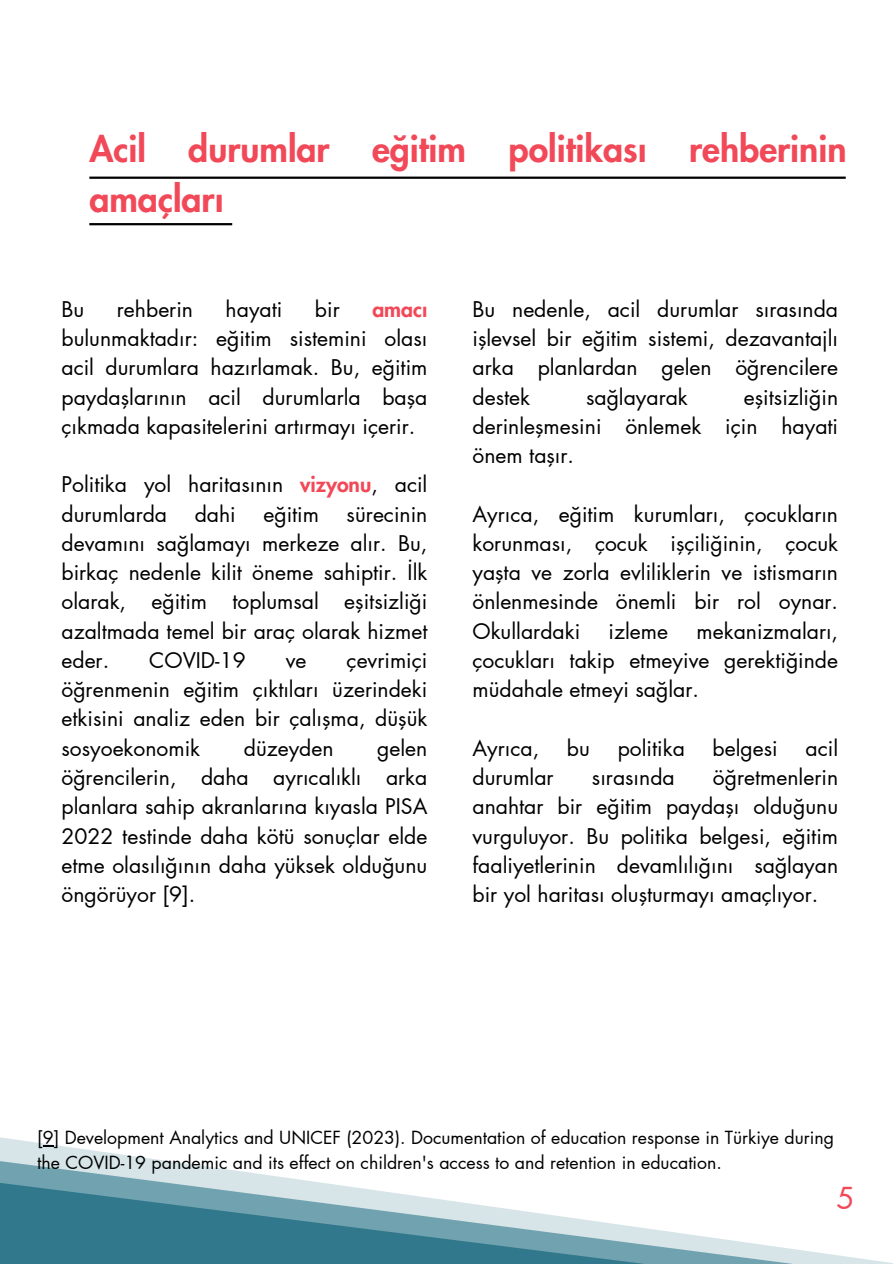
<style>
.page{position:relative;width:893px;height:1264px;background:#fff}
.page>*{position:absolute;margin:0;border:0;box-sizing:border-box;transform-origin:0 0}
.t1{font:800 35.55px/49.5px "Futura LT Pro";color:#f14958}
.t2{font:29.55px "Futura LT Pro";color:#f14958}
.t3{font:21.15px/29.2px "Futura LT Pro";color:#000;text-align:justify}
.t4{font:17.7px "Futura LT Pro";color:#000}
.s1{font-weight:800;color:#f14958}
</style>
<div class="page">
<svg style="left:0;top:1137px;width:891px;height:126px"></svg>
<hr style="left:89px;top:176px;width:756px;height:3px;background:#000">
<hr style="left:89px;top:223px;width:143px;height:2px;background:#000">
<p class="t1" style="left:89px;top:126px;width:758px">Acil durumlar eğitim politikası rehberinin amaçları</p>
<h2 class="t3" style="left:61px;top:295px;width:24px">Bu</h2>
<h2 class="t3" style="left:117px;top:295px;width:78px">rehberin</h2>
<h2 class="t3" style="left:226px;top:295px;width:58px">hayati</h2>
<h2 class="t3" style="left:315px;top:295px;width:26px">bir</h2>
<h2 class="t3" style="left:61px;top:295px;width:367px;text-indent:311px"><span class="s1">amacı </span>bulunmaktadır: eğitim sistemini olası acil durumlara hazırlamak. Bu, eğitim paydaşlarının acil durumlarla başa çıkmada kapasitelerini artırmayı içerir.</h2>
<h2 class="t3" style="left:61px;top:471px;width:367px">Politika yol haritasının <span class="s1">vizyonu</span>, acil durumlarda</h2>
<h2 class="t3" style="left:195px;top:500px;width:43px">dahi</h2>
<h2 class="t3" style="left:263px;top:500px;width:57px">eğitim</h2>
<h2 class="t3" style="left:61px;top:500px;width:367px;text-indent:285px">sürecinin devamını sağlamayı merkeze alır. Bu, birkaç nedenle kilit öneme sahiptir. İlk olarak, eğitim toplumsal eşitsizliği azaltmada temel bir araç olarak hizmet eder.</h2>
<h2 class="t3" style="left:149px;top:646px;width:98px">COVID-19</h2>
<h2 class="t3" style="left:286px;top:646px;width:22px">ve</h2>
<h2 class="t3" style="left:61px;top:646px;width:367px;text-indent:285px">çevrimiçi öğrenmenin eğitim çıktıları üzerindeki etkisini analiz eden bir çalışma, düşük sosyoekonomik</h2>
<h2 class="t3" style="left:61px;top:734px;width:367px;text-indent:316px">gelen öğrencilerin, daha ayrıcalıklı arka planlara sahip akranlarına kıyasla PISA 2022 testinde daha kötü sonuçlar elde etme olasılığının daha yüksek olduğunu öngörüyor [9].</h2>
<h2 class="t3" style="left:244px;top:734px;width:91px">düzeyden</h2>
<h2 class="t3" style="left:472px;top:295px;width:367px">Bu nedenle, acil durumlar sırasında işlevsel bir eğitim sistemi, dezavantajlı arka planlardan gelen öğrencilere destek</h2>
<h2 class="t3" style="left:472px;top:383px;width:367px;text-indent:271px">eşitsizliğin derinleşmesini önlemek için hayati önem taşır.</h2>
<h2 class="t3" style="left:472px;top:500px;width:367px">Ayrıca, eğitim kurumları, çocukların korunması, çocuk işçiliğinin, çocuk yaşta ve zorla evliliklerin ve istismarın önlenmesinde önemli bir rol oynar.<br>Okullardaki</h2>
<h2 class="t3" style="left:586px;top:383px;width:103px">sağlayarak</h2>
<h2 class="t3" style="left:472px;top:617px;width:367px;text-indent:224px">mekanizmaları, çocukları takip etmeyive gerektiğinde müdahale etmeyi sağlar.</h2>
<h2 class="t3" style="left:472px;top:734px;width:68px">Ayrıca,</h2>
<h2 class="t3" style="left:567px;top:734px;width:25px">bu</h2>
<h2 class="t3" style="left:617px;top:734px;width:69px">politika</h2>
<h2 class="t3" style="left:712px;top:734px;width:67px">belgesi</h2>
<h2 class="t3" style="left:805px;top:734px;width:34px">acil</h2>
<h2 class="t3" style="left:472px;top:763px;width:83px">durumlar</h2>
<h2 class="t3" style="left:592px;top:763px;width:84px">sırasında</h2>
<h2 class="t3" style="left:608px;top:617px;width:61px">izleme</h2>
<h2 class="t3" style="left:472px;top:763px;width:367px;text-indent:240px">öğretmenlerin anahtar bir eğitim paydaşı olduğunu vurguluyor. Bu politika belgesi, eğitim faaliyetlerinin devamlılığını sağlayan bir yol haritası oluşturmayı amaçlıyor.</h2>
<p class="t4" style="left:37px;top:1129px;width:798px">[9] Development Analytics and UNICEF (2023). Documentation of education response in Türkiye during</p>
<p class="t4" style="left:37px;top:1154px;width:686px">the COVID-19 pandemic and its effect on children's access to and retention in education.</p>
<h1 class="t2" style="left:836px;top:1184px;width:20px">5</h1>
</div>
